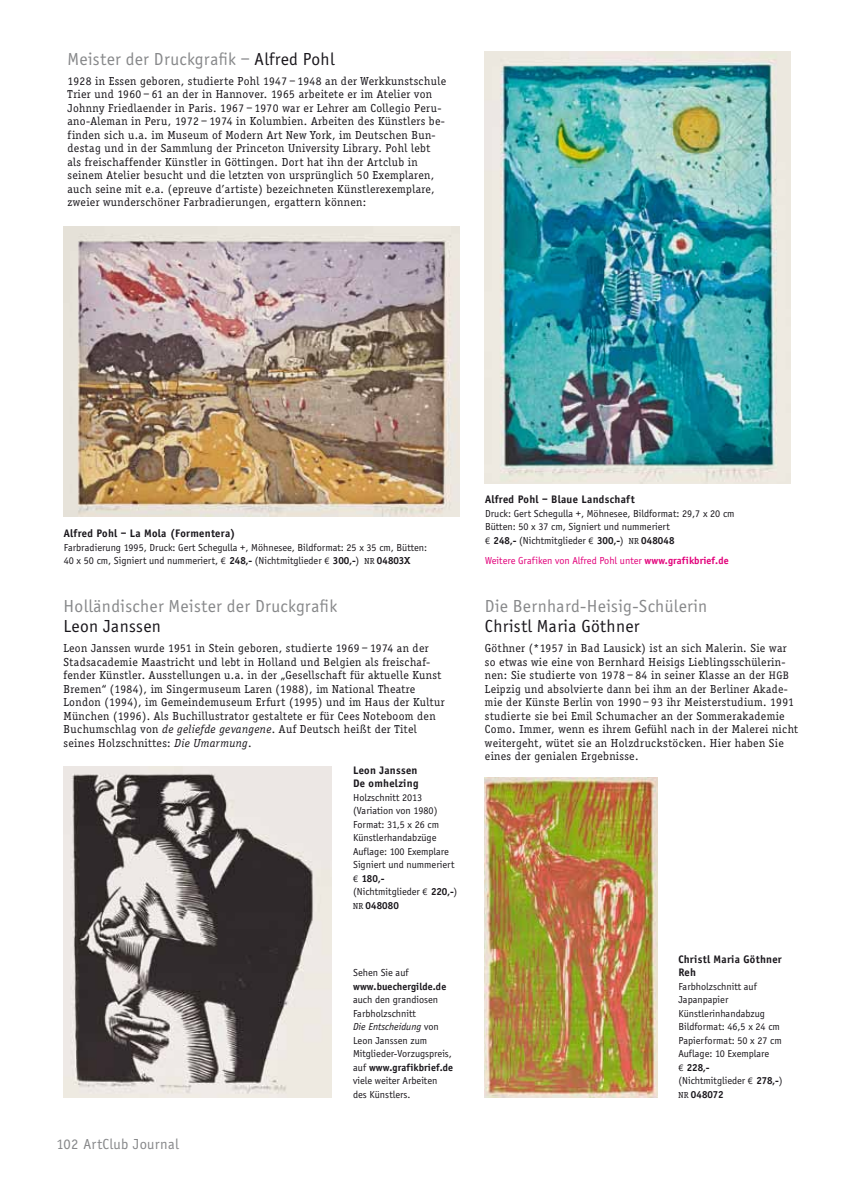
<style>
.page{position:relative;width:851px;height:1191px;background:#fff}
.page>*{position:absolute;margin:0;border:0;box-sizing:border-box;transform-origin:0 0}
.t1{font:18px "Officina Sans";letter-spacing:.02em;color:#87888a}
.t2{font:18px "Officina Sans";letter-spacing:.02em;color:#1a171c}
.t3{font:15px "Officina Sans";letter-spacing:.02em;color:#87888a}
.t4{font:12px/13.5px "Officina Serif";letter-spacing:.03em;color:#1a171c}
.t5{font:700 11.25px/13.5px "Officina Sans";letter-spacing:.03em;color:#1a171c}
.t6{font:10.5px/13.5px "Officina Sans";color:#1a171c}
.t7{font:10.5px "Officina Sans";color:#e2007a}
.t8{font:700 10.5px "Officina Sans";letter-spacing:.01em;color:#1a171c}
.t9{font:700 10.5px "Officina Serif";letter-spacing:.005em;color:#1a171c}
.s1{color:#1a171c}
.s2{font-family:"Linotype Euro Font Rto S";font-size:9.75px}
.s3{font-weight:700}
.s4{font-family:"Officina Serif";font-size:9px}
.s5{font-family:"Officina Serif";font-weight:700}
.s6{font-style:italic}
.s7{font-weight:400;font-size:9px}
.s8{font-size:11.25px}
</style>
<div class="page">
<img style="left:64px;top:767px;width:267px;height:330px">
<img style="left:484px;top:777px;width:173px;height:320px">
<img style="left:485px;top:51px;width:304px;height:432px">
<img style="left:63px;top:227px;width:396px;height:290px">
<h1 class="t1" style="left:68px;top:49px;width:268px">Meister der Druckgrafik – <span class="s1">Alfred Pohl</span></h1>
<p class="t4" style="left:67px;top:74px;width:380px">1928 in Essen geboren, studierte Pohl 1947 – 1948 an der Werkkunstschule Trier und 1960 – 61 an der in Hannover. 1965 arbeitete er im Atelier von Johnny Friedlaender in Paris. 1967 – 1970 war er Lehrer am Collegio Peru&shy;ano-Aleman in Peru, 1972 – 1974 in Kolumbien. Arbeiten des Künstlers be&shy;finden sich u.a. im Museum of Modern Art New York, im Deutschen Bun&shy;destag und in der Sammlung der Princeton University Library. Pohl lebt als freischaffender Künstler in Göttingen. Dort hat ihn der Artclub in seinem Atelier besucht und die letzten von ursprünglich 50 Exemplaren, auch seine mit e.a. (epreuve d’artiste) bezeichneten Künstlerexemplare, zweier wunderschöner Farbradierungen, ergattern können:</p>
<p class="t5" style="left:64px;top:526px;width:173px">Alfred Pohl – La Mola (Formentera)</p>
<p class="t6" style="left:64px;top:540px;width:365px">Farbradierung 1995, Druck: Gert Schegulla +, Möhnesee, Bildformat: 25 x 35 cm, Bütten:<br>40 x 50 cm, Signiert und nummeriert, <span class="s2">F</span> <span class="s3">248,-</span> (Nichtmitglieder <span class="s2">F</span> <span class="s3">300,-</span>) <span class="s4">NR</span> <span class="s5">04803X</span></p>
<h1 class="t1" style="left:63px;top:595px;width:275px">Holländischer Meister der Druckgrafik</h1>
<h1 class="t2" style="left:63px;top:616px;width:99px">Leon Janssen</h1>
<p class="t4" style="left:63px;top:641px;width:382px">Leon Janssen wurde 1951 in Stein geboren, studierte 1969 – 1974 an der Stadsacademie Maastricht und lebt in Holland und Belgien als freischaf&shy;fender Künstler. Ausstellungen u.a. in der „Gesellschaft für aktuelle Kunst Bremen“ (1984), im Singermuseum Laren (1988), im National Theatre London (1994), im Gemeindemuseum Erfurt (1995) und im Haus der Kultur München (1996). Als Buchillustrator gestaltete er für Cees Noteboom den Buchumschlag von <span class="s6">de geliefde gevangene</span>. Auf Deutsch heißt der Titel seines Holzschnittes: <span class="s6">Die Umarmung</span>.</p>
<p class="t5" style="left:353px;top:763px;width:67px">Leon Janssen<br>De omhelzing</p>
<p class="t6" style="left:353px;top:790px;width:106px">Holzschnitt 2013 (Variation von 1980)<br>Format: 31,5 x 26 cm<br>Künstlerhandabzüge<br>Auflage: 100 Exemplare<br>Signiert und nummeriert<br><span class="s2">F</span> <span class="s3">180,-<br></span>(Nichtmitglieder <span class="s2">F</span> <span class="s3">220,-</span>)</p>
<p class="t9" style="left:353px;top:899px;width:47px"><span class="s7">NR</span> 048080</p>
<p class="t3" style="left:57px;top:1136px;width:124px">102 ArtClub Journal</p>
<p class="t6" style="left:353px;top:966px;width:57px">Sehen Sie auf</p>
<p class="t8" style="left:353px;top:979px;width:95px">www.buechergilde.de</p>
<p class="t6" style="left:353px;top:993px;width:102px">auch den grandiosen<br>Farbholzschnitt<br><span class="s6">Die Entscheidung</span> von<br>Leon Janssen zum<br>Mitglieder-Vorzugspreis, auf <span class="s3">www.grafikbrief.de </span>viele weiter Arbeiten des Künstlers.</p>
<p class="t5" style="left:485px;top:493px;width:151px">Alfred Pohl – Blaue Landschaft</p>
<p class="t6" style="left:485px;top:507px;width:251px">Druck: Gert Schegulla +, Möhnesee, Bildformat: 29,7 x 20 cm<br>Bütten: 50 x 37 cm, Signiert und nummeriert<br><span class="s2">F</span> <span class="s3">248,-</span> (Nichtmitglieder <span class="s2">F</span> <span class="s3">300,-</span>) <span class="s4">NR</span> <span class="s5">048048</span></p>
<p class="t7" style="left:485px;top:555px;width:245px">Weitere Grafiken von Alfred Pohl unter <span class="s3">www.grafikbrief.de</span></p>
<h1 class="t1" style="left:485px;top:595px;width:224px">Die Bernhard-Heisig-Schülerin</h1>
<h1 class="t2" style="left:485px;top:616px;width:156px">Christl Maria Göthner</h1>
<p class="t4" style="left:485px;top:641px;width:315px">Göthner (*1957 in Bad Lausick) ist an sich Malerin. Sie war so etwas wie eine von Bernhard Heisigs Lieblingsschülerin&shy;nen: Sie studierte von 1978 – 84 in seiner Klasse an der <span class="s8">HGB </span>Leipzig und absolvierte dann bei ihm an der Berliner Akade&shy;mie der Künste Berlin von 1990 – 93 ihr Meisterstudium. 1991 studierte sie bei Emil Schumacher an der Sommerakademie Como. Immer, wenn es ihrem Gefühl nach in der Malerei nicht weitergeht, wütet sie an Holzdruckstöcken. Hier haben Sie eines der genialen Ergebnisse.</p>
<p class="t5" style="left:678px;top:952px;width:105px">Christl Maria Göthner<br>Reh</p>
<p class="t6" style="left:678px;top:979px;width:105px">Farbholzschnitt auf<br>Japanpapier<br>Künstlerinhandabzug<br>Bildformat: 46,5 x 24 cm<br>Papierformat: 50 x 27 cm<br>Auflage: 10 Exemplare<br><span class="s2">F</span> <span class="s3">228,-<br></span>(Nichtmitglieder <span class="s2">F</span> <span class="s3">278,-</span>)</p>
<p class="t9" style="left:678px;top:1088px;width:47px"><span class="s7">NR</span> 048072</p>
</div>
